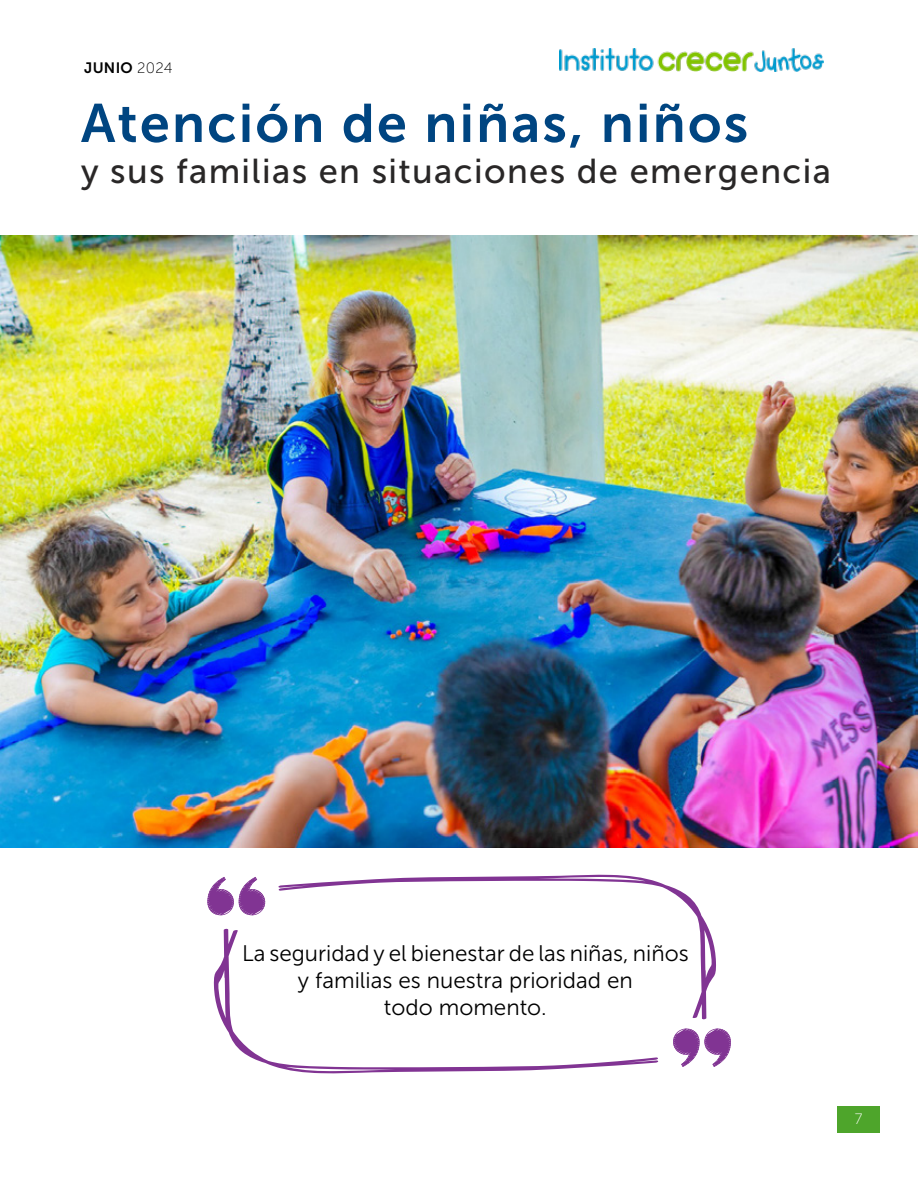
<style>
.page{position:relative;width:918px;height:1188px;background:#fff}
.page>*{position:absolute;margin:0;border:0;box-sizing:border-box;transform-origin:0 0}
.t1{font:54px "Museo Sans 700";letter-spacing:.04em;color:#004581}
.t2{font:34.5px "Museo Sans 500";letter-spacing:.04em;color:#292727}
.t3{font:22.5px/27px "Museo Sans 300";color:#000;text-align:center}
.t4{font:15px "Museo Sans 700";letter-spacing:.02em;color:#000}
.t5{font:15px "Museo Sans 100";color:#fff}
.s1{font-family:"Museo Sans 100"}
</style>
<div class="page">
<div style="left:837px;top:1106px;width:43px;height:27px;background:#4ea52b"></div>
<img style="left:560px;top:49px;width:263px;height:22px">
<img style="left:0;top:235px;width:918px;height:612px">
<svg style="left:207px;top:877px;width:58px;height:38px"></svg>
<svg style="left:673px;top:1029px;width:58px;height:38px"></svg>
<svg style="left:213px;top:928px;width:445px;height:146px"></svg>
<svg style="left:278px;top:874px;width:438px;height:146px"></svg>
<p class="t4" style="left:84px;top:59px;width:90px">JUNIO <span class="s1">2024</span></p>
<h1 class="t1" style="left:81px;top:93px;width:669px">Atención de niñas, niños</h1>
<h2 class="t2" style="left:81px;top:153px;width:751px">y sus familias en situaciones de emergencia</h2>
<p class="t3" style="left:242px;top:940px;width:448px">La seguridad y el bienestar de las niñas, niños y familias es nuestra prioridad en<br>todo momento.</p>
<p class="t5" style="left:855px;top:1111px;width:9px">7</p>
</div>
